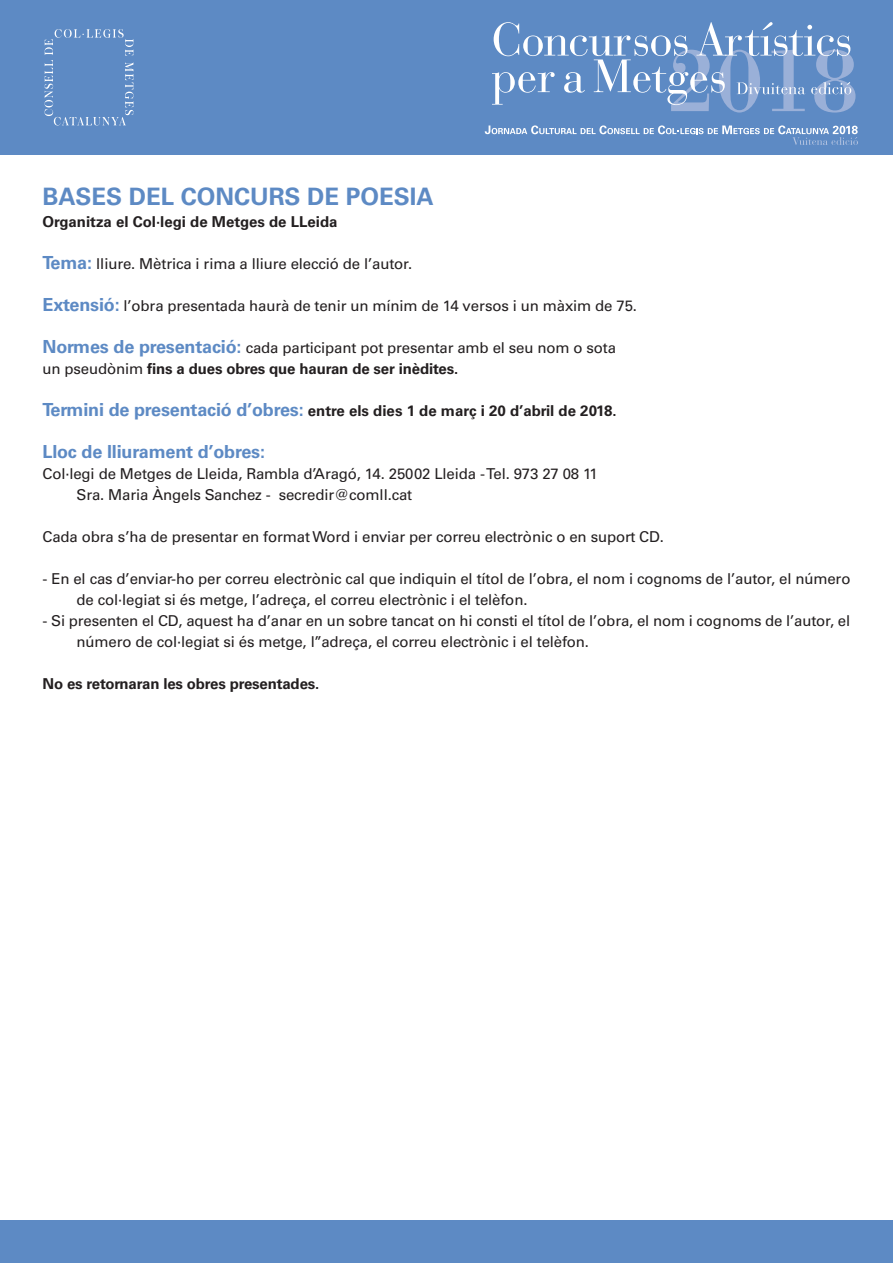
<style>
.page{position:relative;width:893px;height:1263px;background:#fff}
.page>*{position:absolute;margin:0;border:0;box-sizing:border-box;transform-origin:0 0}
.t1{font:700 24px "Univers";color:#5d8ac4}
.t2{font:700 18px "Univers";letter-spacing:-.01em;color:#5d8ac4}
.t3{font:15px/21px "Univers";letter-spacing:-.01em;color:#231f20}
.t4{font:700 15px "Univers";letter-spacing:-.01em;color:#231f20}
.s1{font-weight:700;font-size:18px;color:#5d8ac4}
.s2{font-weight:400}
.s3{font-size:18px;color:#5d8ac4}
</style>
<div class="page">
<div style="left:0;top:1220px;width:893px;height:43px;background:#5d8ac4"></div>
<div style="left:0;top:0;width:893px;height:154px;background:#5d8ac4"></div>
<svg style="left:492px;top:22px;width:363px;height:91px"></svg>
<svg style="left:485px;top:125px;width:373px;height:20px"></svg>
<svg style="left:45px;top:29px;width:89px;height:96px"></svg>
<p class="t1" style="left:43px;top:183px;width:393px">BASES DEL CONCURS DE POESIA</p>
<p class="t4" style="left:43px;top:213px;width:296px">Organitza el Col·legi de Metges de LLeida</p>
<p class="t3" style="left:43px;top:253px;width:371px"><span class="s1">Tema:</span> lliure. Mètrica i rima a lliure elecció de l’autor.</p>
<p class="t3" style="left:43px;top:295px;width:596px"><span class="s1">Extensió:</span> l’obra presentada haurà de tenir un mínim de 14 versos i un màxim de 75.</p>
<p class="t3" style="left:43px;top:337px;width:575px"><span class="s1">Normes de presentació:</span> cada participant pot presentar amb el seu nom o sota</p>
<p class="t4" style="left:43px;top:360px;width:417px"><span class="s2">un pseudònim</span> fins a dues obres que hauran de ser inèdites.</p>
<p class="t4" style="left:43px;top:402px;width:576px"><span class="s3">Termini de presentació d’obres:</span> entre els dies 1 de març i 20 d’abril de 2018.</p>
<p class="t2" style="left:43px;top:441px;width:224px">Lloc de lliurament d’obres:</p>
<p class="t3" style="left:77px;top:463px;width:523px;text-indent:-34px">Col·legi de Metges de Lleida, Rambla d’Aragó, 14. 25002 Lleida - Tel. 973 27 08 11<br>Sra. Maria Àngels Sanchez - secredir@comll.cat</p>
<p class="t3" style="left:43px;top:526px;width:623px">Cada obra s’ha de presentar en format Word i enviar per correu electrònic o en suport CD.</p>
<p class="t3" style="left:77px;top:568px;width:775px;text-indent:-34px">- En el cas d’enviar-ho per correu electrònic cal que indiquin el títol de l’obra, el nom i cognoms de l’autor, el número de col·legiat si és metge, l’adreça, el correu electrònic i el telèfon.</p>
<p class="t3" style="left:77px;top:610px;width:775px;text-indent:-34px">- Si presenten el CD, aquest ha d’anar en un sobre tancat on hi consti el títol de l’obra, el nom i cognoms de l’autor, el número de col·legiat si és metge, l’’adreça, el correu electrònic i el telèfon.</p>
<p class="t4" style="left:43px;top:675px;width:278px">No es retornaran les obres presentades.</p>
</div>
